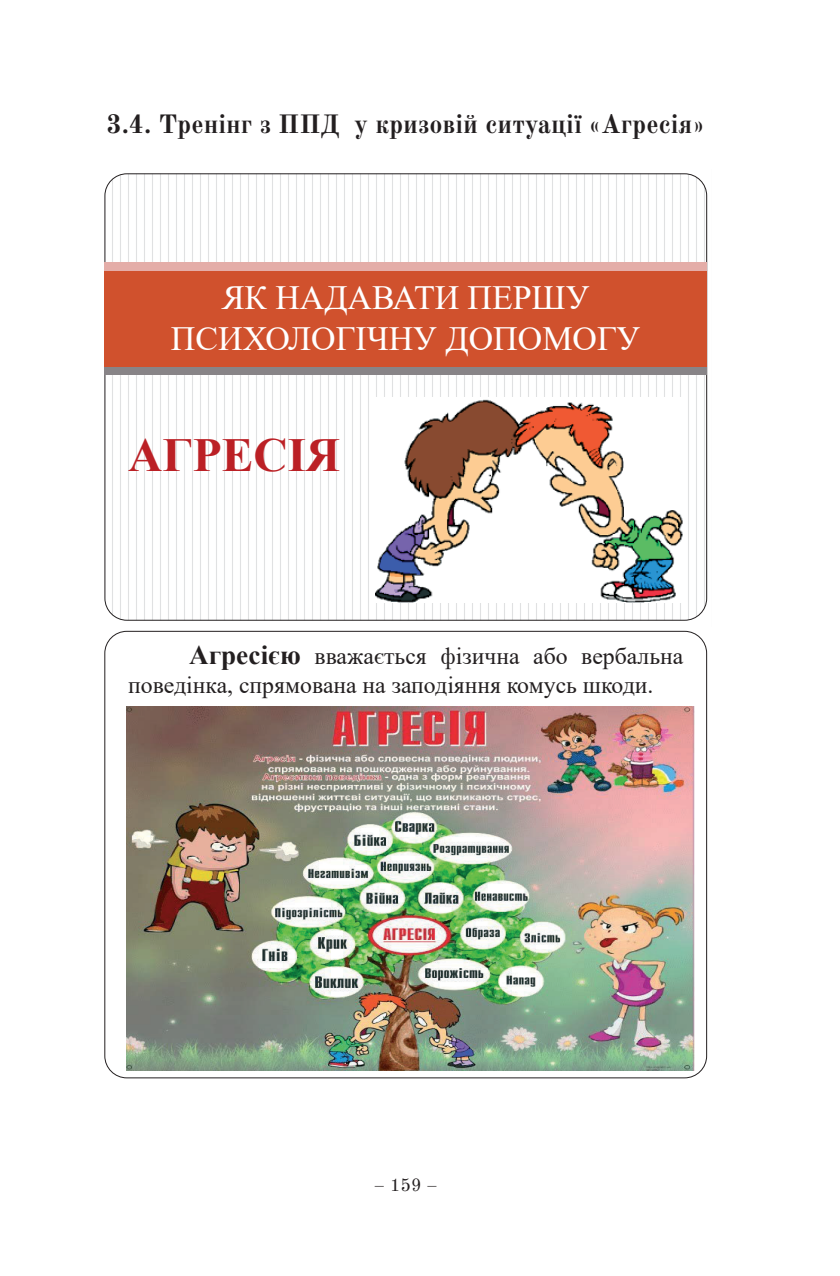
<style>
.page{position:relative;width:840px;height:1276px;background:#fff}
.page>*{position:absolute;margin:0;border:0;box-sizing:border-box;transform-origin:0 0}
.t1{font:700 47.4px "Times New Roman";color:#bb2025}
.t2{font:33.8px/40.6px "Times New Roman";color:#fff;text-align:center}
.t3{font:700 26px "Old Standard";color:#231f20}
.t4{font:23.8px/29.2px "Times New Roman";color:#231f20}
.t5{font:18px "Old Standard";color:#231f20}
.s1{font-weight:700;font-size:27px}
</style>
<div class="page">
<div style="left:105px;top:174px;width:601px;height:446px;background:linear-gradient(to right,#fefefe,#fefefe);border:1px solid #231f20;border-radius:22px"></div>
<div style="left:105px;top:266px;width:601px;height:102px;background:#d0512d"></div>
<div style="left:105px;top:262px;width:601px;height:8px;background:#e4ada8"></div>
<div style="left:105px;top:368px;width:601px;height:7px;background:#888487"></div>
<img style="left:375px;top:397px;width:311px;height:205px">
<div style="left:104px;top:631px;width:602px;height:447px;background:#fff;border:1px solid #231f20;border-radius:22px"></div>
<img style="left:127px;top:706px;width:566px;height:364px">
<p class="t3" style="left:106px;top:108px;width:599px">3.4. Тренінг з ППД у кризовій ситуації «Агресія»</p>
<h2 class="t2" style="left:171px;top:276px;width:471px">ЯК НАДАВАТИ ПЕРШУ<br>ПСИХОЛОГІЧНУ ДОПОМОГУ</h2>
<h1 class="t1" style="left:128px;top:421px;width:213px">АГРЕСІЯ</h1>
<p class="t4" style="left:128px;top:640px;width:556px;text-indent:61px"><span class="s1">Агресією</span> вважається фізична або вербальна поведінка, спрямована на заподіяння комусь шкоди.</p>
<p class="t5" style="left:373px;top:1174px;width:65px">– 159 –</p>
</div>
